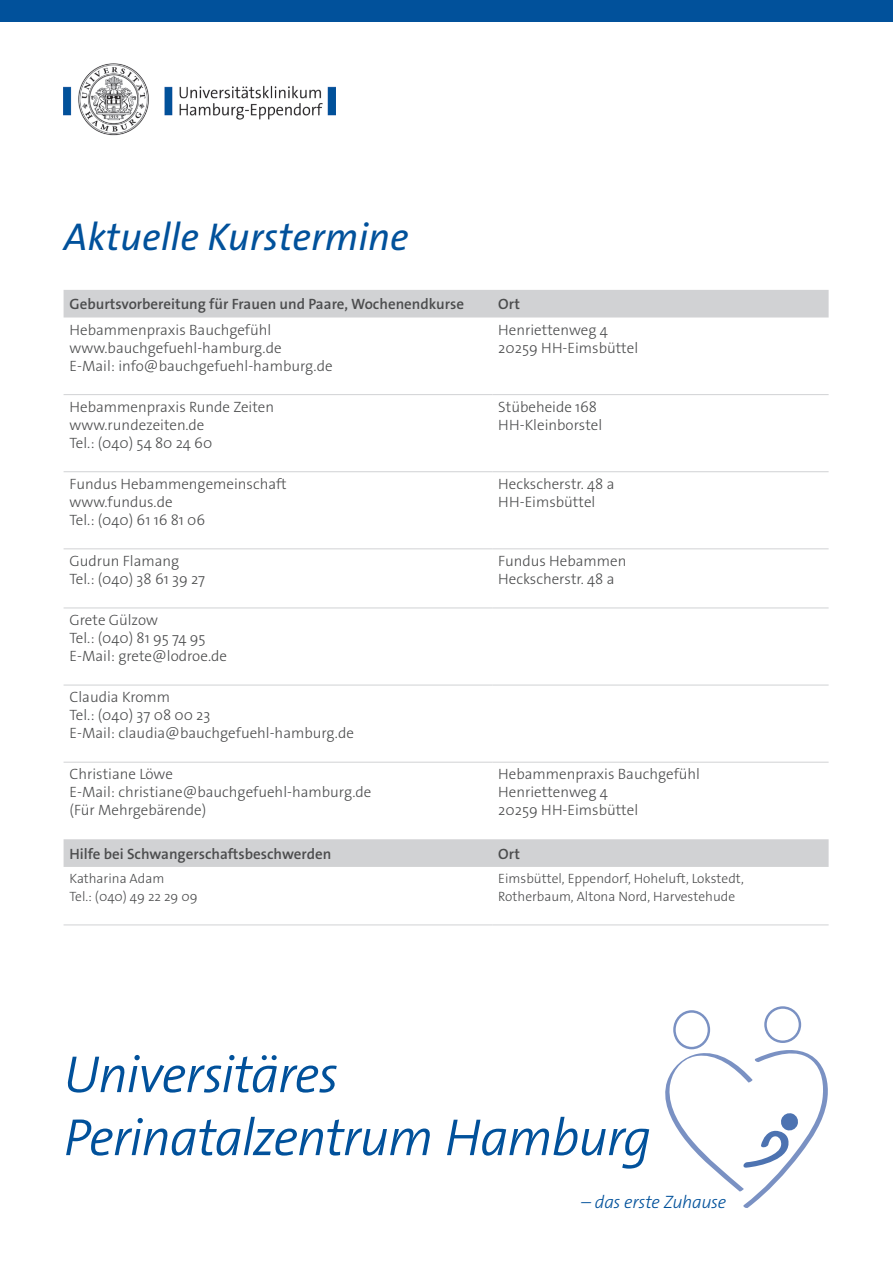
<style>
.page{position:relative;width:893px;height:1263px;background:#fff}
.page>*{position:absolute;margin:0;border:0;box-sizing:border-box;transform-origin:0 0}
.t1{font:italic 300 52.5px/63px "The Sans Os F";letter-spacing:-.025em;color:#01519b}
.t2{font:italic 39px "The Sans Os F";color:#01519b}
.t3{font:italic 300 18px "The Sans Os F";letter-spacing:-.02em;color:#01519b}
.t4{font:300 15px/18px "The Sans Os F";color:#4b4c4d}
.t5{font:600 15px "The Sans Os F";color:#4b4c4d}
.t6{font:300 13.5px/18px "The Sans Os F";color:#4b4c4d}
</style>
<div class="page">
<img style="left:64px;top:64px;width:272px;height:71px">
<div style="left:0;top:0;width:893px;height:21px;background:#01519b"></div>
<div style="left:764px;top:1006px;width:37px;height:37px;border:2px solid #7a91c3;border-radius:50%"></div>
<div style="left:673px;top:1010px;width:37px;height:39px;border:2px solid #7a91c3;border-radius:50%"></div>
<svg style="left:665px;top:1048px;width:163px;height:160px"></svg>
<svg style="left:64px;top:290px;width:765px;height:577px"></svg>
<hr style="left:64px;top:608px;width:428px;height:1px;background:#d1d2d4">
<hr style="left:492px;top:608px;width:337px;height:1px;background:#d1d2d4">
<hr style="left:64px;top:685px;width:428px;height:1px;background:#d1d2d4">
<hr style="left:492px;top:685px;width:337px;height:1px;background:#d1d2d4">
<hr style="left:64px;top:762px;width:428px;height:1px;background:#d1d2d4">
<hr style="left:492px;top:762px;width:337px;height:1px;background:#d1d2d4">
<hr style="left:64px;top:548px;width:428px;height:1px;background:#d1d2d4">
<hr style="left:492px;top:548px;width:337px;height:1px;background:#d1d2d4">
<hr style="left:64px;top:394px;width:428px;height:1px;background:#d1d2d4">
<hr style="left:492px;top:394px;width:337px;height:1px;background:#d1d2d4">
<hr style="left:64px;top:471px;width:428px;height:1px;background:#d1d2d4">
<hr style="left:492px;top:471px;width:337px;height:1px;background:#d1d2d4">
<hr style="left:64px;top:924px;width:428px;height:1px;background:#d1d2d4">
<hr style="left:492px;top:924px;width:337px;height:1px;background:#d1d2d4">
<h2 class="t2" style="left:64px;top:212px;width:347px">Aktuelle Kurstermine</h2>
<p class="t5" style="left:70px;top:295px;width:396px">Geburtsvorbereitung für Frauen und Paare, Wochenendkurse</p>
<p class="t5" style="left:498px;top:295px;width:23px">Ort</p>
<p class="t4" style="left:70px;top:321px;width:264px">Hebammenpraxis Bauchgefühl www.bauchgefuehl-hamburg.de<br>E-Mail: info@bauchgefuehl-hamburg.de</p>
<p class="t4" style="left:498px;top:321px;width:141px">Henriettenweg 4<br>20259 HH-Eimsbüttel</p>
<p class="t4" style="left:70px;top:398px;width:206px">Hebammenpraxis Runde Zeiten www.rundezeiten.de<br>Tel.: (040) 54 80 24 60</p>
<p class="t4" style="left:498px;top:398px;width:106px">Stübeheide 168<br>HH-Kleinborstel</p>
<p class="t4" style="left:70px;top:475px;width:219px">Fundus Hebammengemeinschaft www.fundus.de<br>Tel.: (040) 61 16 81 06</p>
<p class="t4" style="left:498px;top:475px;width:118px">Heckscherstr. 48 a<br>HH-Eimsbüttel</p>
<p class="t4" style="left:70px;top:552px;width:137px">Gudrun Flamang<br>Tel.: (040) 38 61 39 27</p>
<p class="t4" style="left:498px;top:552px;width:130px">Fundus Hebammen<br>Heckscherstr. 48 a</p>
<p class="t4" style="left:70px;top:611px;width:159px">Grete Gülzow<br>Tel.: (040) 81 95 74 95<br>E-Mail: grete@lodroe.de</p>
<p class="t4" style="left:70px;top:688px;width:286px">Claudia Kromm<br>Tel.: (040) 37 08 00 23<br>E-Mail: claudia@bauchgefuehl-hamburg.de</p>
<p class="t4" style="left:70px;top:765px;width:303px">Christiane Löwe<br>E-Mail: christiane@bauchgefuehl-hamburg.de (Für Mehrgebärende)</p>
<p class="t4" style="left:498px;top:765px;width:203px">Hebammenpraxis Bauchgefühl<br>Henriettenweg 4<br>20259 HH-Eimsbüttel</p>
<p class="t5" style="left:70px;top:844px;width:263px">Hilfe bei Schwangerschaftsbeschwerden</p>
<p class="t5" style="left:498px;top:844px;width:23px">Ort</p>
<p class="t6" style="left:70px;top:869px;width:129px">Katharina Adam<br>Tel.: (040) 49 22 29 09</p>
<p class="t6" style="left:498px;top:869px;width:247px">Eimsbüttel, Eppendorf, Hoheluft, Lokstedt,<br>Rotherbaum, Altona Nord, Harvestehude</p>
<h1 class="t1" style="left:64px;top:1044px;width:589px">Universitäres<br>Perinatalzentrum Hamburg</h1>
<p class="t3" style="left:581px;top:1191px;width:147px">– das erste Zuhause</p>
</div>
